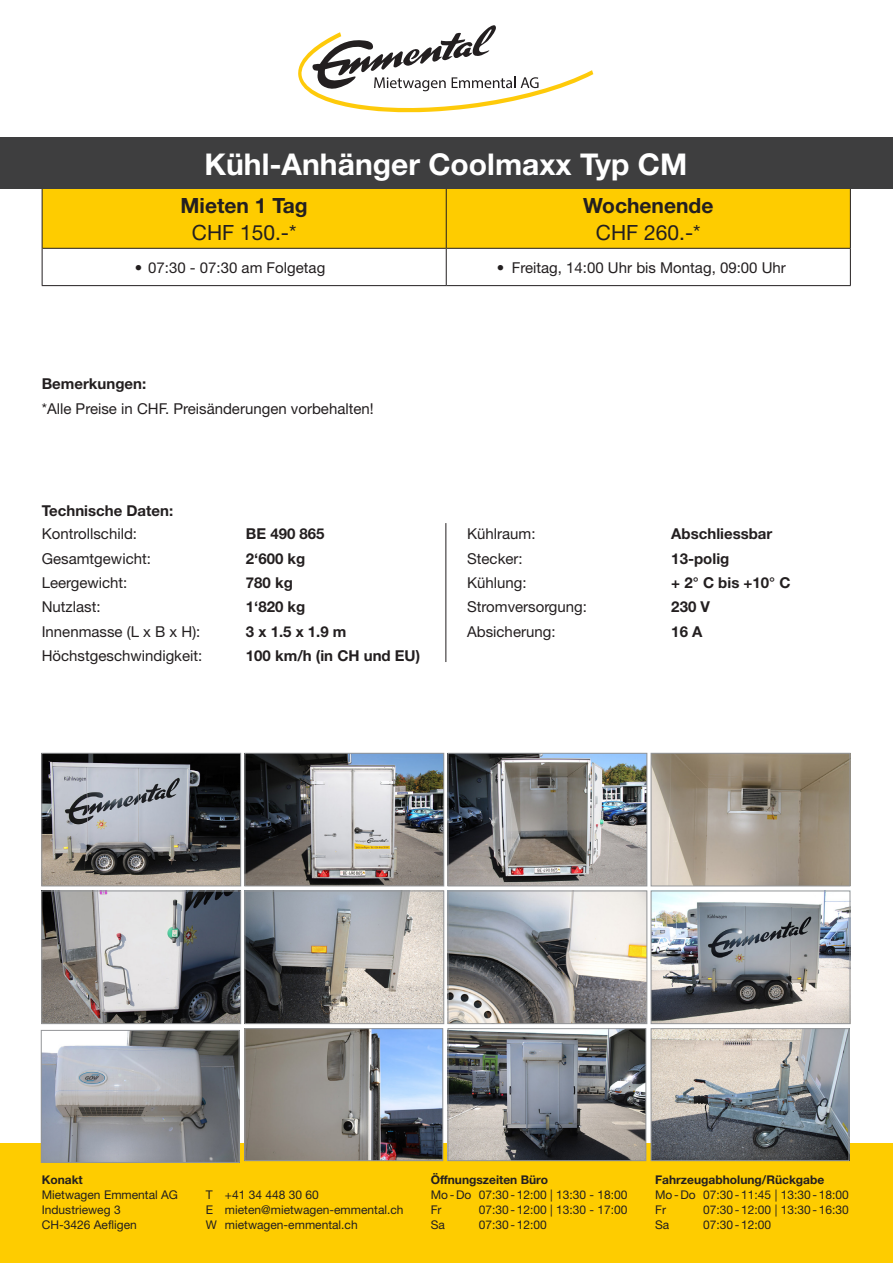
<style>
.page{position:relative;width:893px;height:1263px;background:#fff}
.page>*{position:absolute;margin:0;border:0;box-sizing:border-box;transform-origin:0 0}
.t1{font:700 30px "Helvetica Neue";color:#fff}
.t2{font:700 21px "Helvetica Neue";color:#231f20}
.t3{font:21px "Helvetica Neue";color:#231f20}
.t4{font:15px "Helvetica Neue";color:#231f20}
.t5{font:700 15px "Helvetica Neue";color:#231f20}
.t6{font:12px/15px "Helvetica Neue";color:#231f20}
.t7{font:700 12px "Helvetica Neue";color:#231f20}
</style>
<div class="page">
<div style="left:0;top:1143px;width:892px;height:119px;background:#fecc00"></div>
<svg style="left:298px;top:25px;width:295px;height:88px"></svg>
<div style="left:43px;top:188px;width:807px;height:60px;background:#fecc00"></div>
<hr style="left:42px;top:248px;width:404px;height:1px;background:#231f20">
<hr style="left:446px;top:248px;width:404px;height:1px;background:#231f20">
<hr style="left:42px;top:188px;width:1px;height:60px;background:#231f20">
<hr style="left:446px;top:188px;width:1px;height:60px;background:#231f20">
<hr style="left:850px;top:188px;width:1px;height:60px;background:#231f20">
<hr style="left:42px;top:248px;width:1px;height:37px;background:#231f20">
<hr style="left:446px;top:248px;width:1px;height:37px;background:#231f20">
<hr style="left:850px;top:248px;width:1px;height:37px;background:#231f20">
<hr style="left:42px;top:285px;width:404px;height:1px;background:#231f20">
<hr style="left:446px;top:285px;width:404px;height:1px;background:#231f20">
<div style="left:0;top:137px;width:892px;height:51px;background:#3e3e3f"></div>
<hr style="left:445px;top:523px;width:1px;height:139px;background:#231f20">
<img style="left:43px;top:754px;width:196px;height:130px">
<div style="left:41px;top:752px;width:200px;height:134px;border:1px solid #939598"></div>
<img style="left:246px;top:754px;width:196px;height:130px">
<div style="left:244px;top:752px;width:200px;height:134px;border:1px solid #939598"></div>
<img style="left:449px;top:754px;width:196px;height:130px">
<div style="left:447px;top:752px;width:200px;height:134px;border:1px solid #939598"></div>
<img style="left:652px;top:754px;width:196px;height:130px">
<div style="left:650px;top:752px;width:200px;height:134px;border:1px solid #939598"></div>
<img style="left:43px;top:892px;width:196px;height:129px">
<div style="left:41px;top:890px;width:200px;height:133px;border:1px solid #939598"></div>
<img style="left:652px;top:1030px;width:195px;height:128px">
<div style="left:650px;top:1028px;width:199px;height:132px;border:1px solid #939598"></div>
<img style="left:449px;top:1030px;width:195px;height:128px">
<div style="left:447px;top:1028px;width:199px;height:132px;border:1px solid #939598"></div>
<img style="left:246px;top:1030px;width:195px;height:128px">
<div style="left:244px;top:1028px;width:199px;height:132px;border:1px solid #939598"></div>
<img style="left:43px;top:1031px;width:194px;height:129px">
<div style="left:41px;top:1029px;width:198px;height:133px;border:1px solid #939598"></div>
<img style="left:652px;top:892px;width:196px;height:129px">
<div style="left:650px;top:890px;width:200px;height:133px;border:1px solid #939598"></div>
<img style="left:449px;top:892px;width:196px;height:129px">
<div style="left:447px;top:890px;width:200px;height:133px;border:1px solid #939598"></div>
<img style="left:246px;top:892px;width:196px;height:129px">
<div style="left:244px;top:890px;width:200px;height:133px;border:1px solid #939598"></div>
<h1 class="t1" style="left:204px;top:145px;width:484px">Kühl-Anhänger Coolmaxx Typ CM</h1>
<h2 class="t2" style="left:180px;top:192px;width:129px">Mieten 1 Tag</h2>
<h2 class="t3" style="left:192px;top:220px;width:106px">CHF 150.-*</h2>
<h2 class="t2" style="left:583px;top:192px;width:132px">Wochenende</h2>
<h2 class="t3" style="left:596px;top:220px;width:106px">CHF 260.-*</h2>
<p class="t4" style="left:135px;top:258px;width:192px">• 07:30 - 07:30 am Folgetag</p>
<p class="t4" style="left:497px;top:258px;width:290px">• Freitag, 14:00 Uhr bis Montag, 09:00 Uhr</p>
<p class="t5" style="left:42px;top:374px;width:106px">Bemerkungen:</p>
<p class="t4" style="left:42px;top:399px;width:333px">*Alle Preise in CHF. Preisänderungen vorbehalten!</p>
<p class="t5" style="left:42px;top:501px;width:133px">Technische Daten:</p>
<p class="t4" style="left:42px;top:525px;width:97px">Kontrollschild:</p>
<p class="t5" style="left:246px;top:524px;width:80px">BE 490 865</p>
<p class="t4" style="left:42px;top:549px;width:111px">Gesamtgewicht:</p>
<p class="t5" style="left:246px;top:549px;width:61px">2‘600 kg</p>
<p class="t4" style="left:42px;top:573px;width:87px">Leergewicht:</p>
<p class="t5" style="left:246px;top:573px;width:48px">780 kg</p>
<p class="t4" style="left:42px;top:598px;width:60px">Nutzlast:</p>
<p class="t5" style="left:246px;top:597px;width:61px">1‘820 kg</p>
<p class="t4" style="left:42px;top:622px;width:160px">Innenmasse (L x B x H):</p>
<p class="t5" style="left:246px;top:622px;width:102px">3 x 1.5 x 1.9 m</p>
<p class="t4" style="left:42px;top:646px;width:162px">Höchstgeschwindigkeit:</p>
<p class="t5" style="left:246px;top:646px;width:176px">100 km/h (in CH und EU)</p>
<p class="t4" style="left:467px;top:525px;width:70px">Kühlraum:</p>
<p class="t5" style="left:671px;top:524px;width:103px">Abschliessbar</p>
<p class="t4" style="left:467px;top:549px;width:57px">Stecker:</p>
<p class="t5" style="left:671px;top:549px;width:60px">13-polig</p>
<p class="t4" style="left:467px;top:573px;width:61px">Kühlung:</p>
<p class="t5" style="left:671px;top:573px;width:121px">+ 2° C bis +10° C</p>
<p class="t4" style="left:467px;top:598px;width:121px">Stromversorgung:</p>
<p class="t5" style="left:671px;top:597px;width:40px">230 V</p>
<p class="t4" style="left:467px;top:622px;width:90px">Absicherung:</p>
<p class="t5" style="left:671px;top:622px;width:33px">16 A</p>
<p class="t7" style="left:42px;top:1171px;width:43px">Konakt</p>
<p class="t6" style="left:42px;top:1186px;width:138px">Mietwagen Emmental AG<br>Industrieweg 3<br>CH-3426 Aefligen</p>
<p class="t6" style="left:206px;top:1186px;width:199px">T +41 34 448 30 60<br>E mieten@mietwagen-emmental.ch<br>W mietwagen-emmental.ch</p>
<p class="t7" style="left:430px;top:1171px;width:119px">Öffnungszeiten Büro</p>
<p class="t6" style="left:430px;top:1186px;width:198px">Mo-Do 07:30-12:00 | 13:30 - 18:00<br>Fr</p>
<p class="t6" style="left:479px;top:1201px;width:150px">07:30-12:00 | 13:30 - 17:00</p>
<p class="t6" style="left:431px;top:1216px;width:16px">Sa</p>
<p class="t6" style="left:479px;top:1216px;width:70px">07:30-12:00</p>
<p class="t7" style="left:655px;top:1171px;width:171px">Fahrzeugabholung/Rückgabe</p>
<p class="t6" style="left:655px;top:1186px;width:195px">Mo-Do 07:30-11:45 | 13:30-18:00<br>Fr</p>
<p class="t6" style="left:703px;top:1201px;width:147px">07:30 -12:00 | 13:30-16:30</p>
<p class="t6" style="left:655px;top:1216px;width:16px">Sa</p>
<p class="t6" style="left:703px;top:1216px;width:70px">07:30 -12:00</p>
</div>
